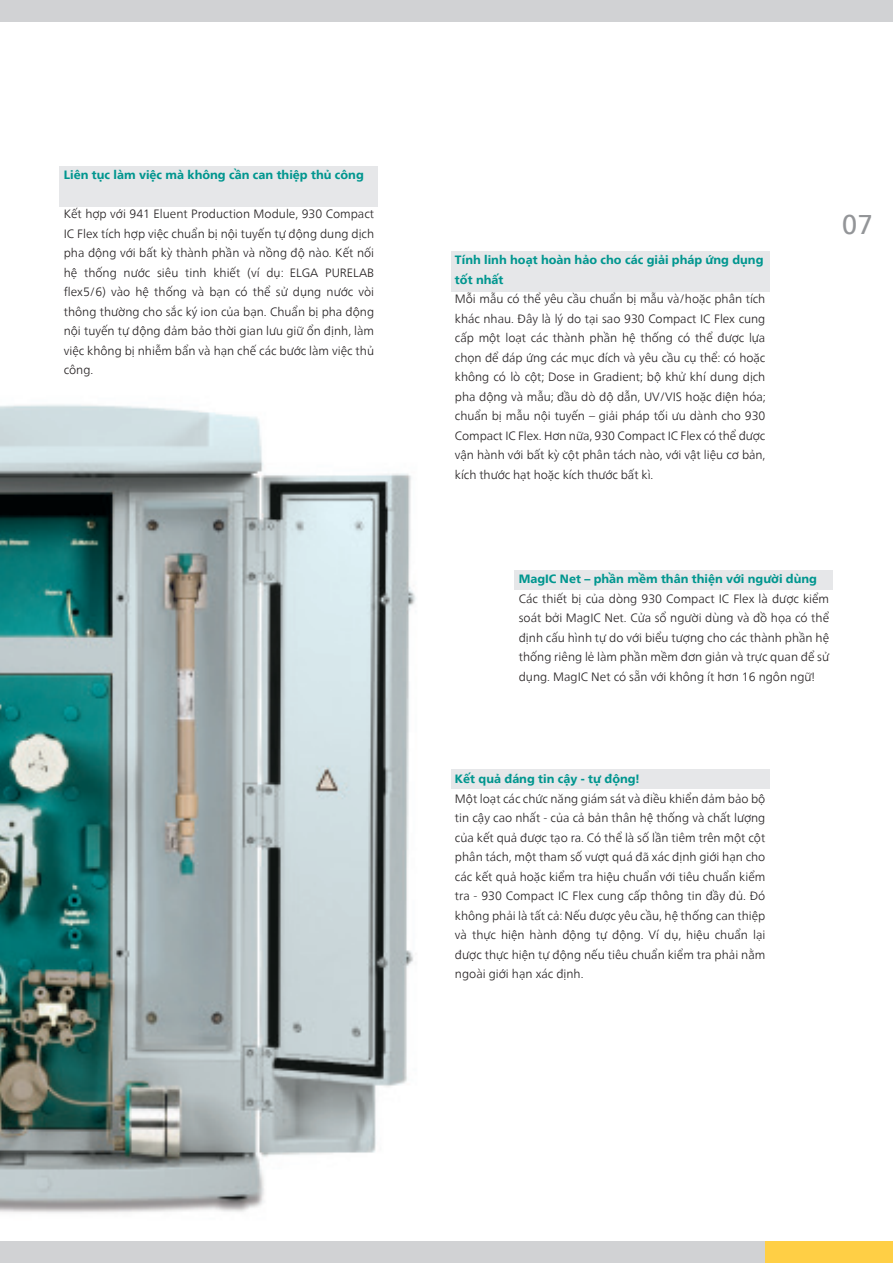
<style>
.page{position:relative;width:893px;height:1263px;background:#fff}
.page>*{position:absolute;margin:0;border:0;box-sizing:border-box;transform-origin:0 0}
.Pagina{font:27px "Neue Frutiger World";color:#939598}
.Lauftext{font:300 12px/19.5px "Neue Frutiger World";color:#231f20;text-align:justify}
.Untertitel{font:800 12px/19.5px "Neue Frutiger World";color:#00968f}
.Lauftext-2{font:800 12px "Neue Frutiger World";color:#00968f}
</style>
<div class="page">
<img style="left:0;top:404px;width:519px;height:838px">
<div style="left:0;top:0;width:893px;height:21px;background:#d1d2d4"></div>
<div style="left:0;top:1242px;width:893px;height:21px;background:#d1d2d4"></div>
<div style="left:451px;top:770px;width:319px;height:19px;background:#e6e7e9"></div>
<div style="left:514px;top:570px;width:319px;height:19px;background:#e6e7e9"></div>
<div style="left:60px;top:166px;width:318px;height:41px;background:#e6e7e9"></div>
<div style="left:451px;top:251px;width:319px;height:41px;background:#e6e7e9"></div>
<div style="left:765px;top:1242px;width:128px;height:21px;background:#ffcf45"></div>
<p class="Untertitel" style="left:64px;top:165px;width:302px">Liên tục làm việc mà không cần can thiệp thủ công</p>
<p class="Lauftext" style="left:64px;top:204px;width:312px">Kết hợp với 941 Eluent Production Module, 930 Compact IC Flex tích hợp việc chuẩn bị nội tuyến tự động dung dịch pha động với bất kỳ thành phần và nồng độ nào. Kết nối hệ thống nước siêu tinh khiết (ví dụ: ELGA PURELAB flex5/6) vào hệ thống và bạn có thể sử dụng nước vòi thông thường cho sắc ký ion của bạn. Chuẩn bị pha động nội tuyến tự động đảm bảo thời gian lưu giữ ổn định, làm việc không bị nhiễm bẩn và hạn chế các bước làm việc thủ công.</p>
<p class="Untertitel" style="left:455px;top:251px;width:310px">Tính linh hoạt hoàn hảo cho các giải pháp ứng dụng tốt nhất</p>
<p class="Lauftext" style="left:455px;top:290px;width:312px">Mỗi mẫu có thể yêu cầu chuẩn bị mẫu và/hoặc phân tích khác nhau. Đây là lý do tại sao 930 Compact IC Flex cung cấp một loạt các thành phần hệ thống có thể được lựa chọn để đáp ứng các mục đích và yêu cầu cụ thể: có hoặc không có lò cột; Dose in Gradient; bộ khử khí dung dịch pha động và mẫu; đầu dò độ dẫn, UV/VIS hoặc điện hóa; chuẩn bị mẫu nội tuyến – giải pháp tối ưu dành cho 930<br>Compact IC Flex. Hơn nữa, 930 Compact IC Flex có thể được vận hành với bất kỳ cột phân tách nào, với vật liệu cơ bản, kích thước hạt hoặc kích thước bất kì.</p>
<p class="Pagina" style="left:842px;top:203px;width:33px">07</p>
<p class="Lauftext-2" style="left:519px;top:572px;width:300px">MagIC Net – phần mềm thân thiện với người dùng</p>
<p class="Lauftext" style="left:519px;top:589px;width:312px">Các thiết bị của dòng 930 Compact IC Flex là được kiểm soát bởi MagIC Net. Cửa sổ người dùng và đồ họa có thể định cấu hình tự do với biểu tượng cho các thành phần hệ thống riêng lẻ làm phần mềm đơn giản và trực quan để sử dụng. MagIC Net có sẵn với không ít hơn 16 ngôn ngữ!</p>
<p class="Untertitel" style="left:455px;top:769px;width:186px">Kết quả đáng tin cậy - tự động!</p>
<p class="Lauftext" style="left:455px;top:789px;width:312px">Một loạt các chức năng giám sát và điều khiển đảm bảo bộ tin cậy cao nhất - của cả bản thân hệ thống và chất lượng của kết quả được tạo ra. Có thể là số lần tiêm trên một cột phân tách, một tham số vượt quá đã xác định giới hạn cho các kết quả hoặc kiểm tra hiệu chuẩn với tiêu chuẩn kiểm tra - 930 Compact IC Flex cung cấp thông tin đầy đủ. Đó không phải là tất cả: Nếu được yêu cầu, hệ thống can thiệp và thực hiện hành động tự động. Ví dụ, hiệu chuẩn lại được thực hiện tự động nếu tiêu chuẩn kiểm tra phải nằm ngoài giới hạn xác định.</p>
</div>
